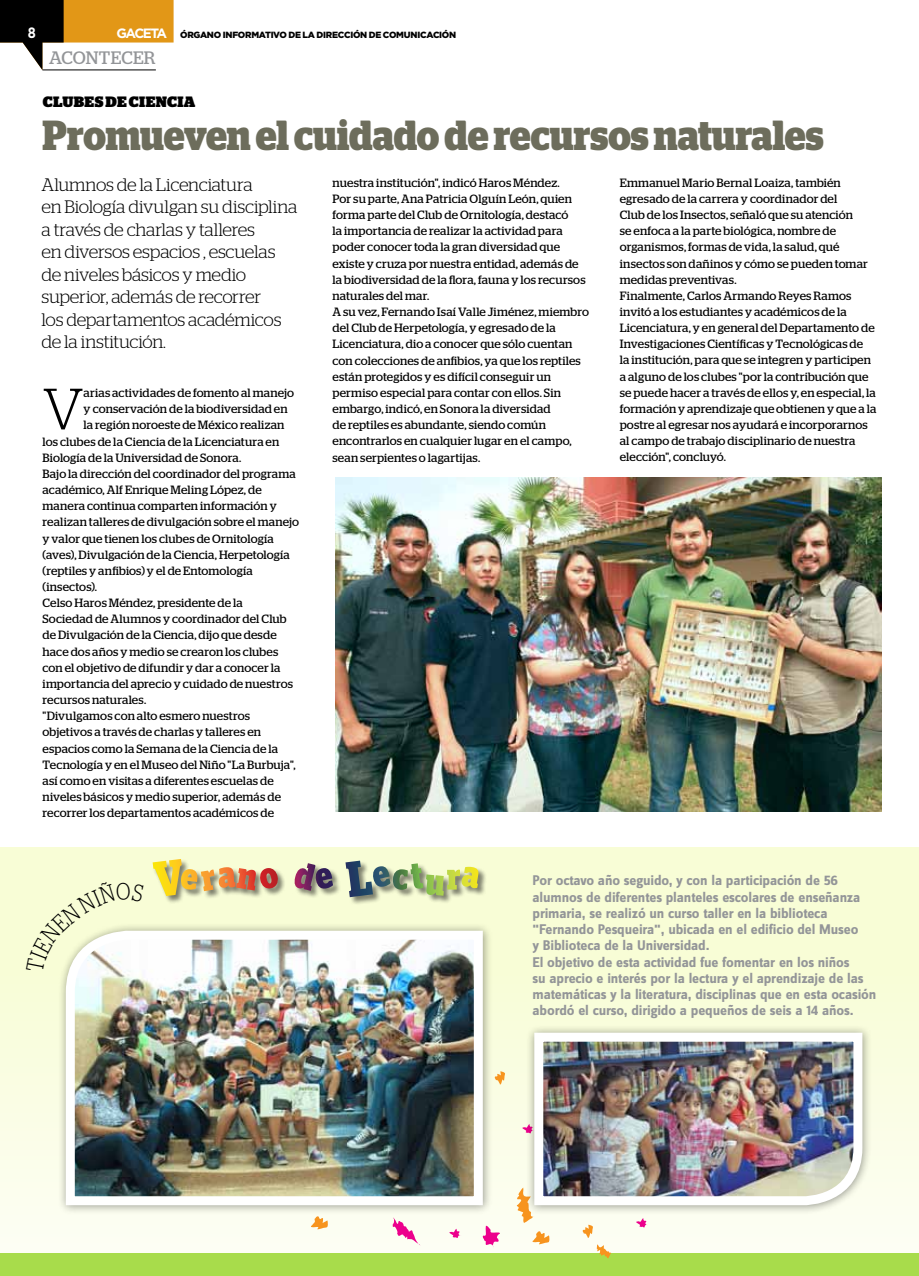
<style>
.page{position:relative;width:919px;height:1276px;background:#fff}
.page>*{position:absolute;margin:0;border:0;box-sizing:border-box;transform-origin:0 0}
.t1{font:300 58.2px "Stag";color:#000}
.t2{font:700 42px "Stag";letter-spacing:-.005em;color:#6d6d5c;scale:.88 1}
.t3{font:300 18px/22.5px "Stag";letter-spacing:-.015em;color:#000}
.t4{font:18px "Stag";letter-spacing:.01em;color:#939598}
.t5{font:900 15px "Stag";letter-spacing:.025em;color:#000}
.t6{font:700 15px "Gotham";color:#fff;scale:.85 1}
.t7{font:700 14.55px/16.2px "Zine Sans Dis";letter-spacing:-.01em;color:#939598}
.t8{font:12px/16.2px "Stag";letter-spacing:.01em;color:#000}
.t9{font:900 9px "Gotham";letter-spacing:-.025em;color:#000}
.s1{font-weight:700;font-size:13.5px;color:#fff}
</style>
<div class="page">
<hr style="left:918px;top:0;width:1px;height:736px;background:#f9f9f3">
<hr style="left:42px;top:70px;width:114px;height:1px;background:#000">
<div style="left:0;top:847px;width:918px;height:429px;background:linear-gradient(to bottom,#f7fdcf,#fcfef4)"></div>
<img style="left:336px;top:478px;width:545px;height:333px">
<div style="left:153px;top:859px;width:334px;height:47px;background:#000;opacity:.5"></div>
<img style="left:153px;top:859px;width:326px;height:38px">
<div style="left:0;top:1253px;width:918px;height:23px;background:#a8dc4b"></div>
<svg style="left:482px;top:1225px;width:18px;height:23px"></svg>
<svg style="left:449px;top:1228px;width:12px;height:10px"></svg>
<svg style="left:522px;top:1123px;width:4px;height:10px"></svg>
<svg style="left:636px;top:1217px;width:12px;height:10px"></svg>
<svg style="left:392px;top:1217px;width:28px;height:28px"></svg>
<svg style="left:516px;top:1187px;width:18px;height:36px"></svg>
<svg style="left:596px;top:1244px;width:15px;height:14px"></svg>
<svg style="left:532px;top:1230px;width:18px;height:14px"></svg>
<svg style="left:310px;top:1215px;width:18px;height:14px"></svg>
<svg style="left:582px;top:1224px;width:11px;height:14px"></svg>
<svg style="left:494px;top:1071px;width:11px;height:13px"></svg>
<div style="left:58px;top:922px;width:434px;height:293px;background:#000;opacity:.4"></div>
<img style="left:61px;top:926px;width:426px;height:283px">
<div style="left:526px;top:1024px;width:346px;height:191px;background:#000;opacity:.4"></div>
<img style="left:529px;top:1028px;width:337px;height:181px">
<svg style="left:0;top:0;width:173px;height:70px"></svg>
<svg style="left:26px;top:881px;width:118px;height:91px"></svg>
<p class="t6" style="left:28px;top:23px;width:11px">8</p>
<p class="t9" style="left:117px;top:30px;width:341px"><span class="s1">GACETA</span> ÓRGANO INFORMATIVO DE LA DIRECCIÓN DE COMUNICACIÓN</p>
<h3 class="t4" style="left:49px;top:47px;width:108px">ACONTECER</h3>
<p class="t5" style="left:43px;top:93px;width:154px">CLUBES DE CIENCIA</p>
<h2 class="t2" style="left:43px;top:111px;width:889px">Promueven el cuidado de recursos naturales</h2>
<h3 class="t3" style="left:42px;top:173px;width:257px">Alumnos de la Licenciatura<br>en Biología divulgan su disciplina a través de charlas y talleres<br>en diversos espacios , escuelas de niveles básicos y medio superior, además de recorrer<br>los departamentos académicos de la institución.</h3>
<p class="t8" style="left:332px;top:174px;width:258px">nuestra institución", indicó Haros Méndez.<br>Por su parte, Ana Patricia Olguín León, quien forma parte del Club de Ornitología, destacó<br>la importancia de realizar la actividad para poder conocer toda la gran diversidad que existe y cruza por nuestra entidad, además de la biodiversidad de la flora, fauna y los recursos naturales del mar.<br>A su vez, Fernando Isaí Valle Jiménez, miembro del Club de Herpetología, y egresado de la Licenciatura, dio a conocer que sólo cuentan con colecciones de anfibios, ya que los reptiles están protegidos y es difícil conseguir un permiso especial para contar con ellos. Sin embargo, indicó, en Sonora la diversidad<br>de reptiles es abundante, siendo común encontrarlos en cualquier lugar en el campo, sean serpientes o lagartijas.</p>
<p class="t8" style="left:619px;top:174px;width:258px">Emmanuel Mario Bernal Loaiza, también egresado de la carrera y coordinador del<br>Club de los Insectos, señaló que su atención<br>se enfoca a la parte biológica, nombre de organismos, formas de vida, la salud, qué insectos son dañinos y cómo se pueden tomar medidas preventivas.<br>Finalmente, Carlos Armando Reyes Ramos invitó a los estudiantes y académicos de la Licenciatura, y en general del Departamento de Investigaciones Científicas y Tecnológicas de<br>la institución, para que se integren y participen a alguno de los clubes "por la contribución que se puede hacer a través de ellos y, en especial, la formación y aprendizaje que obtienen y que a la postre al egresar nos ayudará e incorporarnos al campo de trabajo disciplinario de nuestra elección", concluyó.</p>
<h1 class="t1" style="left:43px;top:376px;width:43px">V</h1>
<p class="t8" style="left:84px;top:385px;width:212px">arias actividades de fomento al manejo</p>
<p class="t8" style="left:84px;top:401px;width:205px">y conservación de la biodiversidad en</p>
<p class="t8" style="left:84px;top:417px;width:202px">la región noroeste de México realizan</p>
<p class="t8" style="left:43px;top:433px;width:238px">los clubes de la Ciencia de la Licenciatura en</p>
<p class="t8" style="left:43px;top:449px;width:200px">Biología de la Universidad de Sonora.</p>
<p class="t8" style="left:43px;top:465px;width:255px">Bajo la dirección del coordinador del programa</p>
<p class="t8" style="left:43px;top:481px;width:221px">académico, Alf Enrique Meling López, de</p>
<p class="t8" style="left:43px;top:498px;width:236px">manera continua comparten información y</p>
<p class="t8" style="left:43px;top:514px;width:258px">realizan talleres de divulgación sobre el manejo</p>
<p class="t8" style="left:43px;top:530px;width:232px">y valor que tienen los clubes de Ornitología</p>
<p class="t8" style="left:43px;top:546px;width:249px">(aves), Divulgación de la Ciencia, Herpetología</p>
<p class="t8" style="left:43px;top:562px;width:212px">(reptiles y anfibios) y el de Entomología</p>
<p class="t8" style="left:43px;top:578px;width:56px">(insectos).</p>
<p class="t8" style="left:43px;top:595px;width:202px">Celso Haros Méndez, presidente de la</p>
<p class="t8" style="left:43px;top:611px;width:245px">Sociedad de Alumnos y coordinador del Club</p>
<p class="t8" style="left:43px;top:627px;width:236px">de Divulgación de la Ciencia, dijo que desde</p>
<p class="t8" style="left:43px;top:643px;width:237px">hace dos años y medio se crearon los clubes</p>
<p class="t8" style="left:43px;top:659px;width:239px">con el objetivo de difundir y dar a conocer la</p>
<p class="t8" style="left:43px;top:675px;width:252px">importancia del aprecio y cuidado de nuestros</p>
<p class="t8" style="left:43px;top:691px;width:105px">recursos naturales.</p>
<p class="t8" style="left:43px;top:708px;width:209px">"Divulgamos con alto esmero nuestros</p>
<p class="t8" style="left:43px;top:724px;width:220px">objetivos a través de charlas y talleres en</p>
<p class="t8" style="left:43px;top:740px;width:237px">espacios como la Semana de la Ciencia de la</p>
<p class="t8" style="left:43px;top:756px;width:254px">Tecnología y en el Museo del Niño "La Burbuja",</p>
<p class="t8" style="left:43px;top:772px;width:233px">así como en visitas a diferentes escuelas de</p>
<p class="t8" style="left:43px;top:788px;width:240px">niveles básicos y medio superior, además de</p>
<p class="t8" style="left:43px;top:805px;width:233px">recorrer los departamentos académicos de</p>
<p class="t7" style="left:532px;top:873px;width:345px">Por octavo año seguido, y con la participación de 56 alumnos de diferentes planteles escolares de enseñanza primaria, se realizó un curso taller en la biblioteca "Fernando Pesqueira", ubicada en el edificio del Museo<br>y Biblioteca de la Universidad.<br>El objetivo de esta actividad fue fomentar en los niños<br>su aprecio e interés por la lectura y el aprendizaje de las matemáticas y la literatura, disciplinas que en esta ocasión abordó el curso, dirigido a pequeños de seis a 14 años.</p>
</div>
